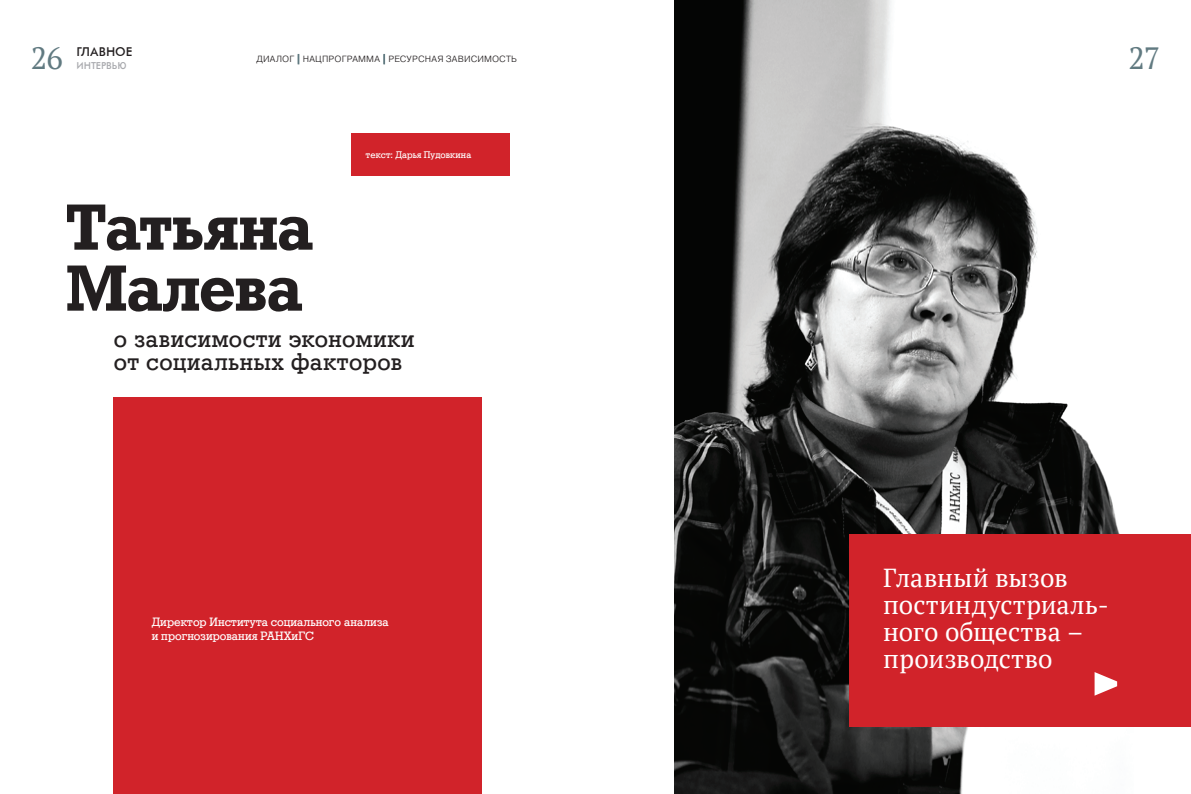
<style>
.page{position:relative;width:1191px;height:794px;background:#fff}
.page>*{position:absolute;margin:0;border:0;box-sizing:border-box;transform-origin:0 0}
.t1{font:700 65px/61px "Rodeo";letter-spacing:-.005em;color:#231f20}
.t2{font:30.7px "PT Serif";color:#617a81}
.t3{font:26px/27px "PT Serif";letter-spacing:.005em;color:#fff}
.t4{font:24px/23px "Rodeo";letter-spacing:.03em;color:#231f20}
.t5{font:14px "Futura";color:#231f20}
.t6{font:12px/14px "Rodeo";letter-spacing:.01em;color:#fff}
.t7{font:11px "Futura";letter-spacing:.015em;color:#a8a9ad}
.t8{font:9.5px "Rodeo";letter-spacing:.015em;color:#fff}
.t9{font:300 9px "Pragmatica";letter-spacing:.02em;color:#231f20}
.s1{font-weight:800;color:#617a81}
</style>
<div class="page">
<img style="left:674px;top:0;width:446px;height:794px">
<svg style="left:383px;top:54px;width:2px;height:10px"></svg>
<div style="left:849px;top:534px;width:342px;height:193px;background:#d1232a"></div>
<svg style="left:1094px;top:672px;width:23px;height:23px"></svg>
<div style="left:113px;top:397px;width:369px;height:397px;background:#d1232a"></div>
<div style="left:351px;top:133px;width:158px;height:43px;background:#d1232a"></div>
<p class="t5" style="left:76px;top:45px;width:58px">ГЛАВНОЕ</p>
<p class="t7" style="left:76px;top:60px;width:52px">ИНТЕРВЬЮ</p>
<h2 class="t2" style="left:31px;top:38px;width:34px">26</h2>
<p class="t9" style="left:256px;top:53px;width:262px">ДИАЛОГ <span class="s1">|</span> НАЦПРОГРАММА <span class="s1">|</span> РЕСУРСНАЯ ЗАВИСИМОСТЬ</p>
<h1 class="t1" style="left:66px;top:197px;width:248px">Татьяна<br>Малева</h1>
<p class="t8" style="left:366px;top:150px;width:107px">текст: Дарья Пудовкина</p>
<h3 class="t4" style="left:114px;top:328px;width:302px">о зависимости экономики от социальных факторов</h3>
<p class="t6" style="left:152px;top:614px;width:238px">Директор Института социального анализа и прогнозирования РАНХиГС</p>
<h2 class="t2" style="left:1128px;top:38px;width:33px">27</h2>
<h3 class="t3" style="left:883px;top:564px;width:223px">Главный вызов постиндустриаль&shy;ного общества – производство</h3>
</div>
